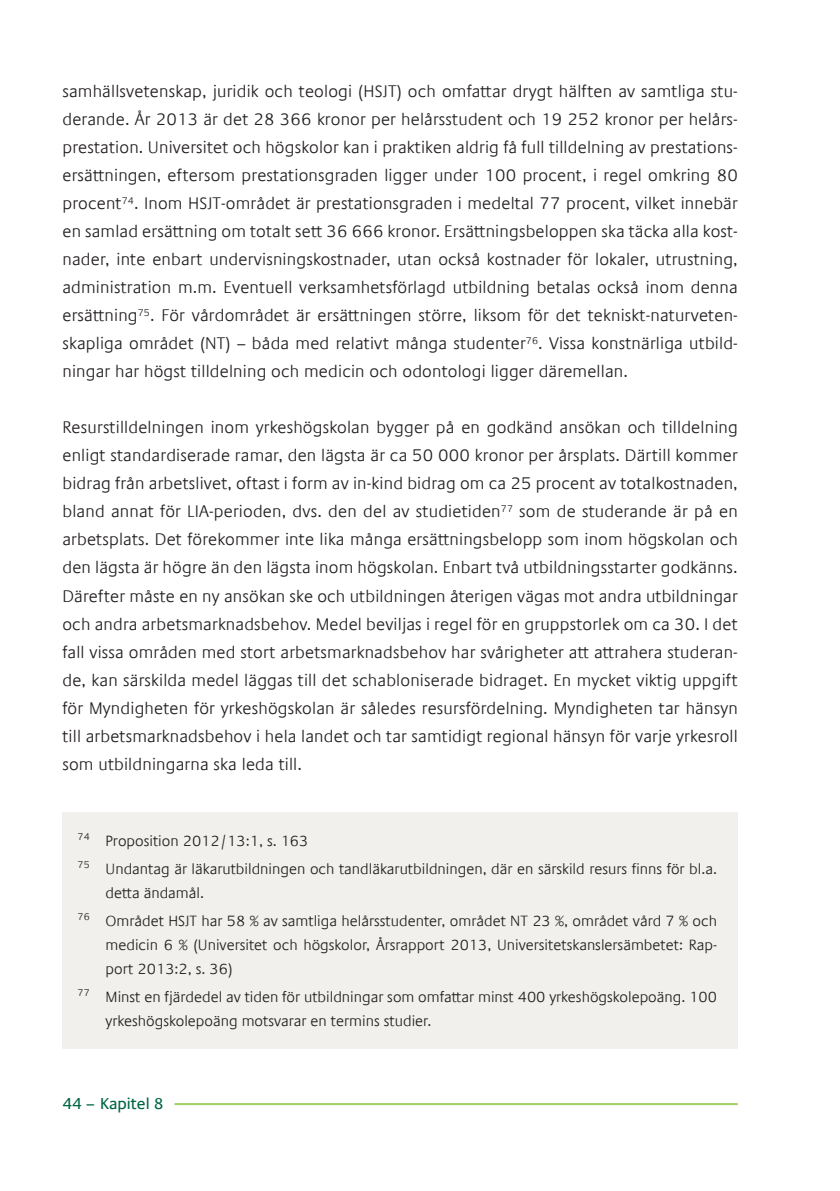
<style>
.page{position:relative;width:840px;height:1191px;background:#fff}
.page>*{position:absolute;margin:0;border:0;box-sizing:border-box;transform-origin:0 0}
.Brödtext{font:300 17px/28px "Praxis Com";letter-spacing:.01em;color:#231f20;text-align:justify}
.t1{font:16px "Praxis Com";color:#064}
.Bildtext_diagram{font:300 15px/24px "Praxis Com";color:#231f20}
</style>
<div class="page">
<hr style="left:174px;top:1103px;width:563px;height:2px;background:#a2cf62">
<div style="left:62px;top:812px;width:675px;height:237px;background:#f1f0ed"></div>
<p class="Brödtext" style="left:62px;top:78px;width:676px">samhällsvetenskap, juridik och teologi (HSJT) och omfattar drygt hälften av samtliga stu&shy;derande. År 2013 är det 28 366 kronor per helårsstudent och 19 252 kronor per helårs&shy;prestation. Universitet och högskolor kan i praktiken aldrig få full tilldelning av prestations&shy;ersättningen, eftersom prestationsgraden ligger under 100 procent, i regel omkring 80 procent<sup>74</sup>. Inom HSJT-området är prestationsgraden i medeltal 77 procent, vilket innebär en samlad ersättning om totalt sett 36 666 kronor. Ersättningsbeloppen ska täcka alla kost&shy;nader, inte enbart undervisningskostnader, utan också kostnader för lokaler, utrustning, administration m.m. Eventuell verksamhetsförlagd utbildning betalas också inom denna ersättning<sup>75</sup>. För vårdområdet är ersättningen större, liksom för det tekniskt-naturveten&shy;skapliga området (NT) – båda med relativt många studenter<sup>76</sup>. Vissa konstnärliga utbild&shy;ningar har högst tilldelning och medicin och odontologi ligger däremellan.</p>
<p class="Brödtext" style="left:62px;top:414px;width:676px">Resurstilldelningen inom yrkeshögskolan bygger på en godkänd ansökan och tilldelning enligt standardiserade ramar, den lägsta är ca 50 000 kronor per årsplats. Därtill kommer bidrag från arbetslivet, oftast i form av in-kind bidrag om ca 25 procent av totalkostnaden, bland annat för LIA-perioden, dvs. den del av studietiden<sup>77</sup> som de studerande är på en arbetsplats. Det förekommer inte lika många ersättningsbelopp som inom högskolan och den lägsta är högre än den lägsta inom högskolan. Enbart två utbildningsstarter godkänns.<br>Därefter måste en ny ansökan ske och utbildningen återigen vägas mot andra utbildningar och andra arbetsmarknadsbehov. Medel beviljas i regel för en gruppstorlek om ca 30. I det fall vissa områden med stort arbetsmarknadsbehov har svårigheter att attrahera studeran&shy;de, kan särskilda medel läggas till det schabloniserade bidraget. En mycket viktig uppgift för Myndigheten för yrkeshögskolan är således resursfördelning. Myndigheten tar hänsyn till arbetsmarknadsbehov i hela landet och tar samtidigt regional hänsyn för varje yrkesroll som utbildningarna ska leda till.</p>
<p class="Bildtext_diagram" style="left:77px;top:829px;width:232px"><sup>74</sup> Proposition 2012/13:1, s. 163</p>
<p class="Bildtext_diagram" style="left:105px;top:857px;width:612px;text-indent:-28px"><sup>75</sup> Undantag är läkarutbildningen och tandläkarutbildningen, där en särskild resurs finns för bl.a. detta ändamål.</p>
<p class="Bildtext_diagram" style="left:105px;top:909px;width:612px;text-align:justify;text-indent:-28px"><sup>76</sup> Området HSJT har 58 % av samtliga helårsstudenter, området NT 23 %, området vård 7 % och medicin 6 % (Universitet och högskolor, Årsrapport 2013, Universitetskanslersämbetet: Rap&shy;port 2013:2, s. 36)</p>
<p class="Bildtext_diagram" style="left:105px;top:985px;width:612px;text-indent:-28px"><sup>77</sup> Minst en fjärdedel av tiden för utbildningar som omfattar minst 400 yrkeshögskolepoäng. 100 yrkeshögskolepoäng motsvarar en termins studier.</p>
<p class="t1" style="left:62px;top:1094px;width:103px">44 – Kapitel 8</p>
</div>
